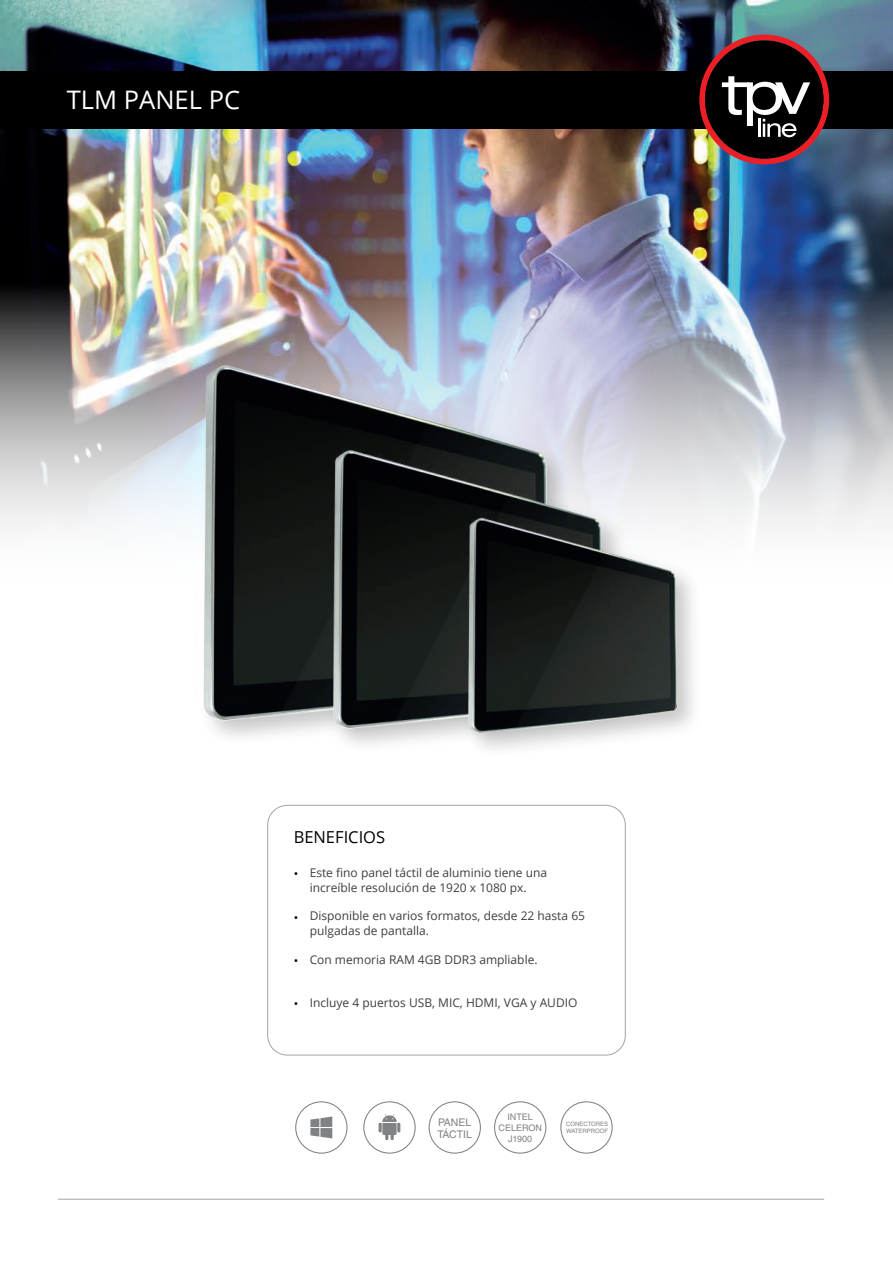
<style>
.page{position:relative;width:893px;height:1263px;background:#fff}
.page>*{position:absolute;margin:0;border:0;box-sizing:border-box;transform-origin:0 0}
.t1{font:25.5px "Open Sans";color:#fff}
.t2{font:16.5px "Open Sans";color:#000001}
.t3{font:12px/14.4px "Open Sans";color:#3e3e3f}
.t4{font:12px "Open Sans";color:#000001}
.t5{font:10.5px/12.6px "Helvetica LT Std";color:#808285}
.t6{font:9px/10.8px "Helvetica LT Std";color:#808285;text-align:center}
.t7{font:6px/7.2px "Helvetica LT Std";color:#808285}
</style>
<div class="page">
<img style="left:0;top:0;width:893px;height:285px">
<img style="left:0;top:285px;width:893px;height:243px">
<div style="left:0;top:71px;width:893px;height:57px;background:#000001"></div>
<svg style="left:699px;top:35px;width:130px;height:129px"></svg>
<hr style="left:58px;top:1199px;width:766px;height:1px;background:#a8a9ad">
<svg style="left:310px;top:1116px;width:22px;height:22px"></svg>
<div style="left:295px;top:1101px;width:53px;height:53px;border:1px solid #808285;border-radius:50%"></div>
<div style="left:363px;top:1101px;width:53px;height:53px;border:1px solid #808285;border-radius:50%"></div>
<div style="left:429px;top:1101px;width:52px;height:53px;border:1px solid #808285;border-radius:50%"></div>
<div style="left:494px;top:1101px;width:52px;height:53px;border:1px solid #808285;border-radius:50%"></div>
<div style="left:560px;top:1101px;width:53px;height:53px;border:1px solid #808285;border-radius:50%"></div>
<div style="left:267px;top:805px;width:359px;height:250px;border:1px solid #a8a9ad;border-radius:20px"></div>
<img style="left:171px;top:348px;width:406px;height:389px">
<img style="left:625px;top:438px;width:10px;height:68px">
<img style="left:307px;top:436px;width:318px;height:309px">
<img style="left:456px;top:506px;width:254px;height:243px">
<img style="left:448px;top:507px;width:246px;height:239px">
<svg style="left:379px;top:1114px;width:21px;height:26px"></svg>
<h1 class="t1" style="left:67px;top:83px;width:175px">TLM PANEL PC</h1>
<h2 class="t2" style="left:294px;top:826px;width:93px">BENEFICIOS</h2>
<p class="t4" style="left:294px;top:866px;width:6px">•</p>
<p class="t4" style="left:294px;top:909px;width:6px">•</p>
<p class="t4" style="left:294px;top:952px;width:6px">•</p>
<p class="t4" style="left:294px;top:995px;width:6px">•</p>
<p class="t3" style="left:310px;top:865px;width:239px">Este fino panel táctil de aluminio tiene una increíble resolución de 1920 x 1080 px.</p>
<p class="t3" style="left:310px;top:908px;width:277px">Disponible en varios formatos, desde 22 hasta 65 pulgadas de pantalla.</p>
<p class="t3" style="left:310px;top:952px;width:229px">Con memoria RAM 4GB DDR3 ampliable.</p>
<p class="t3" style="left:310px;top:995px;width:269px">Incluye 4 puertos USB, MIC, HDMI, VGA y AUDIO</p>
<p class="t5" style="left:437px;top:1115px;width:36px">PANEL<br>TÁCTIL</p>
<p class="t6" style="left:499px;top:1112px;width:45px">INTEL<br>CELERON<br>J1900</p>
<p class="t7" style="left:566px;top:1120px;width:44px">CONECTORES<br>WATERPROOF</p>
</div>
